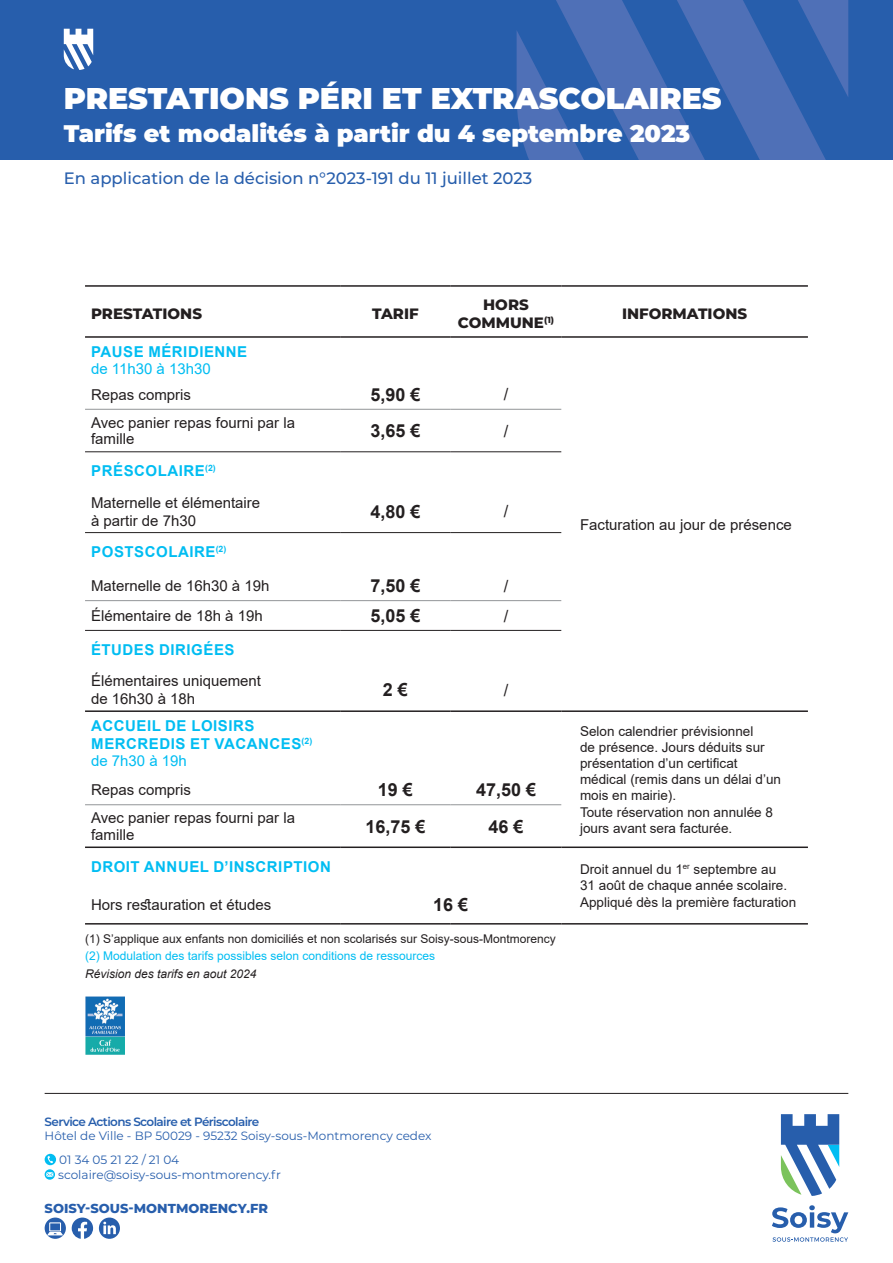
<style>
.page{position:relative;width:893px;height:1263px;background:#fff}
.page>*{position:absolute;margin:0;border:0;box-sizing:border-box;transform-origin:0 0}
.t1{font:900 30px "Montserrat";color:#fff}
.t2{font:900 24px "Montserrat";color:#fff}
.t3{font:700 18px "Arial";color:#231f20}
.t4{font:500 16.5px "Montserrat";color:#275eac}
.t5{font:16.5px "Arial";color:#231f20}
.t6{font:15px/16.5px "Arial";color:#231f20}
.t7{font:700 15px/18px "Arial";letter-spacing:.035em;color:#01bdf2}
.t8{font:800 15px/18px "Montserrat";color:#231f20;text-align:center}
.t9{font:15px "Arial";color:#01bdf2}
.t10{font:13.5px/16.2px "Arial";color:#231f20}
.t11{font:800 13.05px "Montserrat";color:#275eac}
.t12{font:12px/14.4px "Montserrat";color:#275eac}
.t13{font:12px "Arial";color:#231f20}
.t14{font:12px "Arial";color:#01bdf2}
.t15{font:600 12px "Montserrat";letter-spacing:-.05em;color:#275eac}
.t16{font:italic 12px "Arial";color:#231f20}
.s1{font-weight:700;color:#01bdf2}
</style>
<div class="page">
<div style="left:45px;top:1154px;width:11px;height:11px;background:#01bdf2;border-radius:50%"></div>
<svg style="left:47px;top:1156px;width:6px;height:7px"></svg>
<svg style="left:45px;top:1169px;width:10px;height:11px"></svg>
<svg style="left:46px;top:1172px;width:7px;height:5px"></svg>
<svg style="left:772px;top:1205px;width:76px;height:37px"></svg>
<svg style="left:781px;top:1114px;width:58px;height:82px"></svg>
<div style="left:0;top:0;width:893px;height:159px;background:#275eac"></div>
<svg style="left:517px;top:0;width:331px;height:159px;fill:#4f70b7"></svg>
<hr style="left:45px;top:1093px;width:803px;height:1px;background:#231f20">
<svg style="left:64px;top:29px;width:29px;height:41px"></svg>
<svg style="left:72px;top:1217px;width:21px;height:22px"></svg>
<svg style="left:45px;top:1217px;width:21px;height:22px"></svg>
<svg style="left:99px;top:1217px;width:21px;height:22px"></svg>
<img style="left:85px;top:996px;width:39px;height:58px">
<hr style="left:85px;top:451px;width:255px;height:1px;background:#231f20">
<hr style="left:340px;top:451px;width:111px;height:1px;background:#231f20">
<hr style="left:451px;top:451px;width:110px;height:1px;background:#231f20">
<hr style="left:85px;top:409px;width:255px;height:1px;background:#939598">
<hr style="left:340px;top:409px;width:111px;height:1px;background:#939598">
<hr style="left:451px;top:409px;width:110px;height:1px;background:#939598">
<hr style="left:85px;top:804px;width:255px;height:1px;background:#939598">
<hr style="left:340px;top:804px;width:111px;height:1px;background:#939598">
<hr style="left:451px;top:804px;width:110px;height:1px;background:#939598">
<hr style="left:85px;top:532px;width:255px;height:1px;background:#231f20">
<hr style="left:340px;top:532px;width:111px;height:1px;background:#231f20">
<hr style="left:451px;top:532px;width:110px;height:1px;background:#231f20">
<hr style="left:85px;top:630px;width:255px;height:1px;background:#231f20">
<hr style="left:340px;top:630px;width:111px;height:1px;background:#231f20">
<hr style="left:451px;top:630px;width:110px;height:1px;background:#231f20">
<hr style="left:85px;top:600px;width:255px;height:1px;background:#939598">
<hr style="left:340px;top:600px;width:111px;height:1px;background:#939598">
<hr style="left:451px;top:600px;width:110px;height:1px;background:#939598">
<hr style="left:85px;top:710px;width:255px;height:2px;background:#231f20">
<hr style="left:340px;top:710px;width:111px;height:2px;background:#231f20">
<hr style="left:451px;top:710px;width:110px;height:2px;background:#231f20">
<hr style="left:561px;top:710px;width:247px;height:2px;background:#231f20">
<hr style="left:85px;top:285px;width:255px;height:2px;background:#231f20">
<hr style="left:340px;top:285px;width:111px;height:2px;background:#231f20">
<hr style="left:451px;top:285px;width:110px;height:2px;background:#231f20">
<hr style="left:561px;top:285px;width:247px;height:2px;background:#231f20">
<hr style="left:85px;top:336px;width:255px;height:2px;background:#231f20">
<hr style="left:340px;top:336px;width:111px;height:2px;background:#231f20">
<hr style="left:451px;top:336px;width:110px;height:2px;background:#231f20">
<hr style="left:561px;top:336px;width:247px;height:2px;background:#231f20">
<hr style="left:85px;top:846px;width:255px;height:2px;background:#231f20">
<hr style="left:340px;top:846px;width:111px;height:2px;background:#231f20">
<hr style="left:451px;top:846px;width:110px;height:2px;background:#231f20">
<hr style="left:561px;top:846px;width:247px;height:2px;background:#231f20">
<hr style="left:85px;top:923px;width:255px;height:1px;background:#231f20">
<hr style="left:340px;top:923px;width:111px;height:1px;background:#231f20">
<hr style="left:451px;top:923px;width:110px;height:1px;background:#231f20">
<hr style="left:561px;top:923px;width:247px;height:1px;background:#231f20">
<h1 class="t1" style="left:64px;top:76px;width:659px">PRESTATIONS PÉRI ET EXTRASCOLAIRES</h1>
<h2 class="t2" style="left:64px;top:115px;width:628px">Tarifs et modalités à partir du 4 septembre 2023</h2>
<p class="t4" style="left:64px;top:167px;width:470px">En application de la décision n°2023-191 du 11 juillet 2023</p>
<p class="t8" style="left:91px;top:304px;width:112px">PRESTATIONS</p>
<p class="t8" style="left:372px;top:304px;width:48px">TARIF</p>
<p class="t8" style="left:458px;top:295px;width:98px">HORS<br>COMMUNE<sup>(1)</sup></p>
<p class="t8" style="left:622px;top:304px;width:127px">INFORMATIONS</p>
<p class="t7" style="left:91px;top:343px;width:158px">PAUSE MÉRIDIENNE</p>
<p class="t9" style="left:91px;top:358px;width:121px">de 11h30 à 13h30</p>
<p class="t6" style="left:91px;top:386px;width:102px">Repas compris</p>
<p class="t3" style="left:370px;top:382px;width:52px">5,90 €</p>
<p class="t5" style="left:504px;top:383px;width:6px">/</p>
<p class="t6" style="left:91px;top:414px;width:205px">Avec panier repas fourni par la famille</p>
<p class="t3" style="left:370px;top:418px;width:52px">3,65 €</p>
<p class="t5" style="left:504px;top:419px;width:6px">/</p>
<p class="t6" style="left:91px;top:455px;width:171px;line-height:31.3px"><span class="s1">PRÉSCOLAIRE</span><sup>(2)<br></sup>Maternelle et élémentaire</p>
<p class="t6" style="left:91px;top:512px;width:107px">à partir de 7h30</p>
<p class="t3" style="left:370px;top:499px;width:52px">4,80 €</p>
<p class="t5" style="left:504px;top:500px;width:6px">/</p>
<p class="t6" style="left:580px;top:516px;width:213px">Facturation au jour de présence</p>
<p class="t7" style="left:91px;top:543px;width:137px">POSTSCOLAIRE<sup>(2)</sup></p>
<p class="t6" style="left:91px;top:578px;width:180px">Maternelle de 16h30 à 19h</p>
<p class="t3" style="left:370px;top:573px;width:52px">7,50 €</p>
<p class="t5" style="left:504px;top:575px;width:6px">/</p>
<p class="t6" style="left:91px;top:607px;width:173px">Élémentaire de 18h à 19h</p>
<p class="t3" style="left:370px;top:603px;width:52px">5,05 €</p>
<p class="t5" style="left:504px;top:604px;width:6px">/</p>
<p class="t7" style="left:91px;top:641px;width:145px">ÉTUDES DIRIGÉES</p>
<p class="t6" style="left:91px;top:672px;width:172px;line-height:18px">Élémentaires uniquement de 16h30 à 18h</p>
<p class="t3" style="left:383px;top:677px;width:27px">2 €</p>
<p class="t5" style="left:504px;top:679px;width:6px">/</p>
<p class="t7" style="left:91px;top:717px;width:223px">ACCUEIL DE LOISIRS<br>MERCREDIS ET VACANCES<sup>(2)</sup></p>
<p class="t9" style="left:91px;top:750px;width:97px">de 7h30 à 19h</p>
<p class="t10" style="left:580px;top:723px;width:203px">Selon calendrier prévisionnel<br>de présence. Jours déduits sur présentation d’un certificat médical (remis dans un délai d’un mois en mairie).<br>Toute réservation non annulée 8 jours avant sera facturée.</p>
<p class="t6" style="left:91px;top:782px;width:102px">Repas compris</p>
<p class="t3" style="left:378px;top:777px;width:37px">19 €</p>
<p class="t3" style="left:476px;top:777px;width:62px">47,50 €</p>
<p class="t6" style="left:91px;top:810px;width:205px">Avec panier repas fourni par la famille</p>
<p class="t3" style="left:365px;top:813px;width:62px">16,75 €</p>
<p class="t3" style="left:488px;top:813px;width:37px">46 €</p>
<p class="t7" style="left:91px;top:858px;width:241px">DROIT ANNUEL D’INSCRIPTION</p>
<p class="t10" style="left:580px;top:861px;width:209px">Droit annuel du 1<sup>er</sup> septembre au<br>31 août de chaque année scolaire.</p>
<p class="t6" style="left:91px;top:896px;width:182px">Hors restauration et études</p>
<p class="t3" style="left:433px;top:892px;width:37px">16 €</p>
<p class="t10" style="left:580px;top:894px;width:218px">Appliqué dès la première facturation</p>
<p class="t13" style="left:85px;top:930px;width:472px">(1) S’applique aux enfants non domiciliés et non scolarisés sur Soisy-sous-Montmorency</p>
<p class="t14" style="left:85px;top:948px;width:352px">(2) Modulation des tarifs possibles selon conditions de ressources</p>
<p class="t16" style="left:85px;top:966px;width:173px">Révision des tarifs en aout 2024</p>
<p class="t15" style="left:45px;top:1113px;width:216px">Service Actions Scolaire et Périscolaire</p>
<p class="t12" style="left:45px;top:1128px;width:388px">Hôtel de Ville - BP 50029 - 95232 Soisy-sous-Montmorency cedex</p>
<p class="t12" style="left:58px;top:1152px;width:224px">01 34 05 21 22 / 21 04 scolaire@soisy-sous-montmorency.fr</p>
<p class="t11" style="left:45px;top:1198px;width:225px">SOISY-SOUS-MONTMORENCY.FR</p>
</div>
